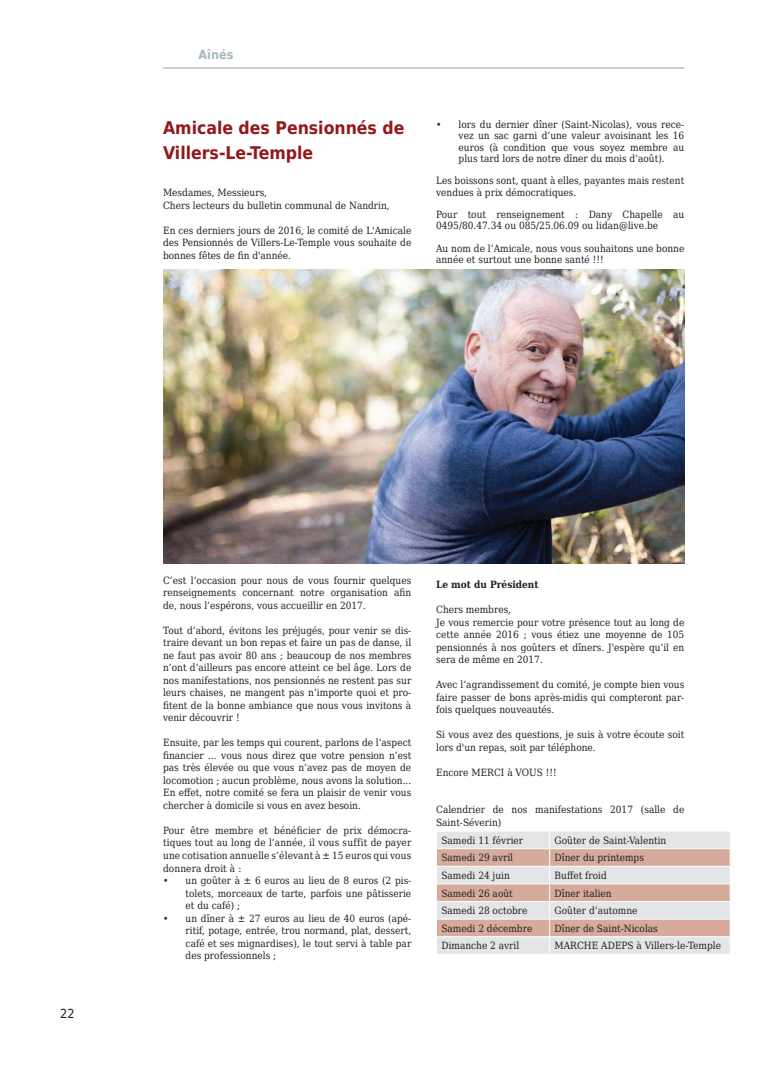
<style>
.page{position:relative;width:773px;height:1081px;background:#fff}
.page>*{position:absolute;margin:0;border:0;box-sizing:border-box;transform-origin:0 0}
.t1{font:700 17.5px/25px "DejaVu Sans Condensed";color:#93181c}
.t2{font:700 12.5px "DejaVu Sans Condensed";color:#a7b6be}
.t3{font:12.5px "DejaVu Sans Condensed";color:#231f20}
.t4{font:10px/12.5px "DejaVu Serif Condensed";color:#231f20;text-align:justify}
.t5{font:700 10px "DejaVu Serif Condensed";color:#231f20}
</style>
<div class="page">
<hr style="left:163px;top:67px;width:521px;height:2px;background:#a7b6be">
<svg style="left:436px;top:831px;width:294px;height:123px;background:#dfcfc9"></svg>
<img style="left:163px;top:269px;width:521px;height:294px">
<p class="t2" style="left:198px;top:44px;width:36px">Aînés</p>
<h1 class="t1" style="left:163px;top:115px;width:243px">Amicale des Pensionnés de<br>Villers-Le-Temple</h1>
<p class="t4" style="left:163px;top:186px;width:228px">Mesdames, Messieurs,<br>Chers lecteurs du bulletin communal de Nandrin,</p>
<p class="t4" style="left:163px;top:224px;width:250px">En ces derniers jours de 2016, le comité de L'Amicale des Pensionnés de Villers-Le-Temple vous souhaite de bonnes fêtes de fin d'année.</p>
<p class="t4" style="left:458px;top:119px;width:227px;line-height:11.2px;text-indent:-22px">• lors du dernier dîner (Saint-Nicolas), vous rece&shy;vez un sac garni d’une valeur avoisinant les 16 euros (à condition que vous soyez membre au plus tard lors de notre dîner du mois d’août).</p>
<p class="t4" style="left:436px;top:175px;width:250px;line-height:11.2px">Les boissons sont, quant à elles, payantes mais restent vendues à prix démocratiques.</p>
<p class="t4" style="left:436px;top:209px;width:250px;line-height:11.2px">Pour tout renseignement : Dany Chapelle au<br>0495/80.47.34 ou 085/25.06.09 ou lidan@live.be</p>
<p class="t4" style="left:436px;top:242px;width:250px;line-height:11.2px">Au nom de l’Amicale, nous vous souhaitons une bonne année et surtout une bonne santé !!!</p>
<p class="t3" style="left:60px;top:1004px;width:16px">22</p>
<p class="t4" style="left:163px;top:574px;width:250px">C’est l’occasion pour nous de vous fournir quelques renseignements concernant notre organisation afin de, nous l’espérons, vous accueillir en 2017.</p>
<p class="t4" style="left:163px;top:624px;width:250px">Tout d’abord, évitons les préjugés, pour venir se dis&shy;traire devant un bon repas et faire un pas de danse, il ne faut pas avoir 80 ans ; beaucoup de nos membres n’ont d’ailleurs pas encore atteint ce bel âge. Lors de nos manifestations, nos pensionnés ne restent pas sur leurs chaises, ne mangent pas n’importe quoi et pro&shy;fitent de la bonne ambiance que nous vous invitons à venir découvrir !</p>
<p class="t4" style="left:163px;top:736px;width:250px">Ensuite, par les temps qui courent, parlons de l’aspect financier … vous nous direz que votre pension n’est pas très élevée ou que vous n’avez pas de moyen de locomotion ; aucun problème, nous avons la solution...<br>En effet, notre comité se fera un plaisir de venir vous chercher à domicile si vous en avez besoin.</p>
<p class="t4" style="left:163px;top:824px;width:250px">Pour être membre et bénéficier de prix démocra&shy;tiques tout au long de l’année, il vous suffit de payer une cotisation annuelle s’élevant à ± 15 euros qui vous donnera droit à :</p>
<p class="t4" style="left:185px;top:874px;width:227px;text-indent:-22px">• un goûter à ± 6 euros au lieu de 8 euros (2 pis&shy;tolets, morceaux de tarte, parfois une pâtisserie et du café) ;</p>
<p class="t4" style="left:185px;top:911px;width:227px;text-indent:-22px">• un dîner à ± 27 euros au lieu de 40 euros (apé&shy;ritif, potage, entrée, trou normand, plat, dessert, café et ses mignardises), le tout servi à table par des professionnels ;</p>
<p class="t5" style="left:436px;top:577px;width:104px">Le mot du Président</p>
<p class="t4" style="left:436px;top:603px;width:250px;text-align:left">Chers membres,<br>Je vous remercie pour votre présence tout au long de cette année 2016 ; vous étiez une moyenne de 105 pensionnés à nos goûters et dîners. J'espère qu’il en sera de même en 2017.</p>
<p class="t4" style="left:436px;top:678px;width:250px">Avec l’agrandissement du comité, je compte bien vous faire passer de bons après-midis qui compteront par&shy;fois quelques nouveautés.</p>
<p class="t4" style="left:436px;top:728px;width:250px">Si vous avez des questions, je suis à votre écoute soit lors d'un repas, soit par téléphone.</p>
<p class="t4" style="left:436px;top:766px;width:122px">Encore MERCI à VOUS !!!</p>
<p class="t4" style="left:436px;top:803px;width:250px">Calendrier de nos manifestations 2017 (salle de<br>Saint-Séverin)</p>
<p class="t4" style="left:441px;top:833px;width:83px">Samedi 11 février</p>
<p class="t4" style="left:554px;top:833px;width:113px">Goûter de Saint-Valentin</p>
<p class="t4" style="left:441px;top:851px;width:73px">Samedi 29 avril</p>
<p class="t4" style="left:554px;top:851px;width:91px">Dîner du printemps</p>
<p class="t4" style="left:441px;top:869px;width:70px">Samedi 24 juin</p>
<p class="t4" style="left:554px;top:869px;width:54px">Buffet froid</p>
<p class="t4" style="left:441px;top:886px;width:73px">Samedi 26 août</p>
<p class="t4" style="left:554px;top:886px;width:59px">Dîner italien</p>
<p class="t4" style="left:441px;top:904px;width:88px">Samedi 28 octobre</p>
<p class="t4" style="left:554px;top:904px;width:84px">Goûter d’automne</p>
<p class="t4" style="left:441px;top:921px;width:92px">Samedi 2 décembre</p>
<p class="t4" style="left:554px;top:921px;width:105px">Dîner de Saint-Nicolas</p>
<p class="t4" style="left:441px;top:939px;width:79px">Dimanche 2 avril</p>
<p class="t4" style="left:554px;top:939px;width:168px">MARCHE ADEPS à Villers-le-Temple</p>
</div>
